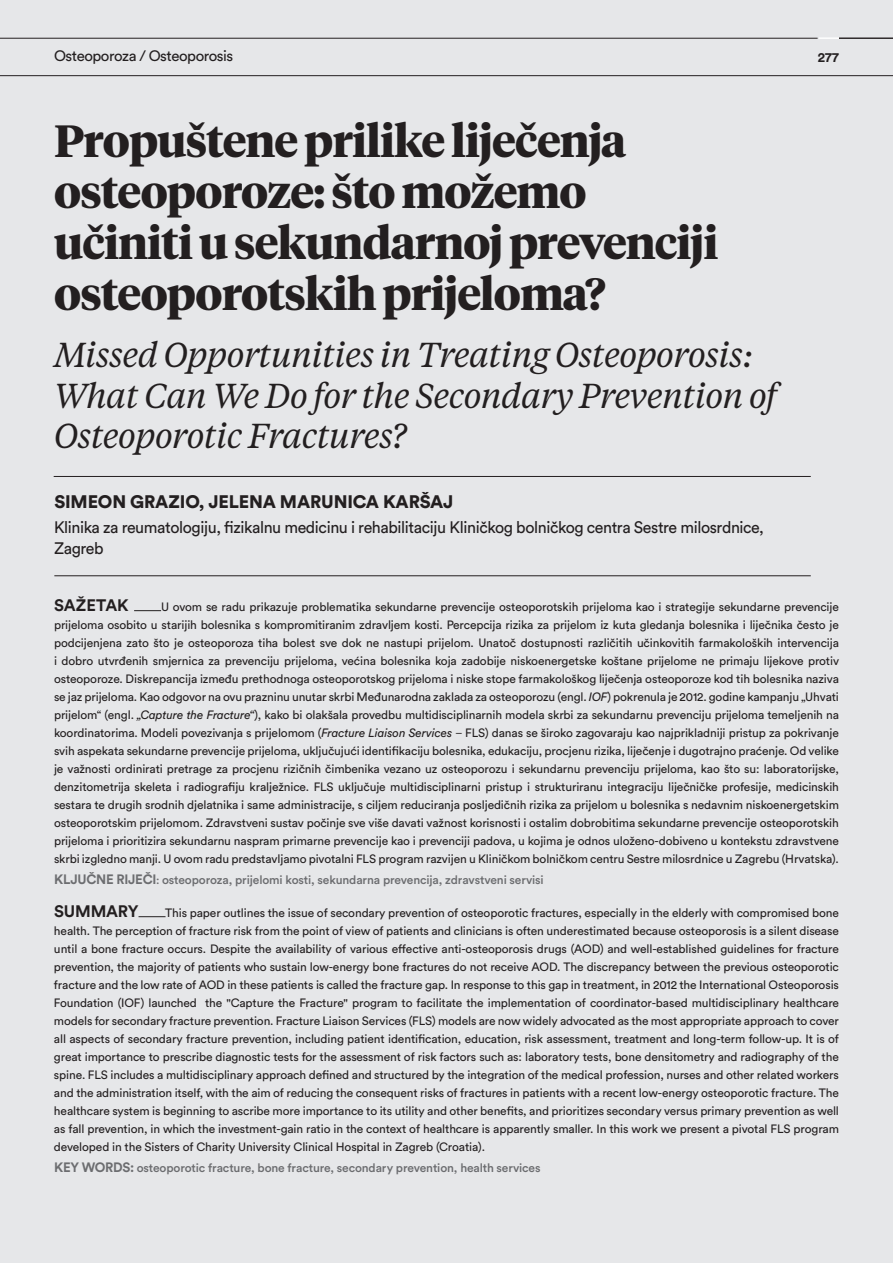
<style>
.page{position:relative;width:893px;height:1263px;background:#e6e7e9}
.page>*{position:absolute;margin:0;border:0;box-sizing:border-box;transform-origin:0 0}
.t1{font:700 45px/51px "Tiempos Headline";letter-spacing:-.02em;color:#231f20}
.t2{font:italic 34.5px/40.5px "Tiempos Headline";letter-spacing:-.02em;color:#231f20}
.t3{font:900 18px "Circular Pro";letter-spacing:-.01em;color:#231f20}
.t4{font:16.5px/21px "Circular Pro";letter-spacing:-.025em;color:#231f20}
.t5{font:700 16.5px "Circular Pro";letter-spacing:-.01em;color:#231f20}
.t6{font:15px "Circular Pro";letter-spacing:-.03em;color:#231f20}
.t7{font:700 13.5px "Circular Pro";color:#231f20}
.t8{font:12px/18px "Circular Pro";letter-spacing:-.01em;color:#231f20;text-align:justify}
.t9{font:500 12px "Circular Pro";letter-spacing:-.01em;color:#6c6d70}
.s1{font-style:italic}
.s2{font-family:"Tiempos Headline"}
.s3{font-weight:700;font-size:13.5px}
.s4{font-family:"Tiempos Headline";font-weight:400}
</style>
<div class="page">
<hr style="left:0;top:75px;width:893px;height:1px;background:#231f20">
<hr style="left:0;top:38px;width:818px;height:1px;background:#231f20">
<hr style="left:839px;top:38px;width:54px;height:1px;background:#231f20">
<svg style="left:819px;top:38px;width:20px;height:1px"></svg>
<hr style="left:54px;top:476px;width:757px;height:1px;background:#231f20">
<hr style="left:54px;top:575px;width:757px;height:1px;background:#231f20">
<svg style="left:134px;top:610px;width:27px;height:1px"></svg>
<svg style="left:139px;top:916px;width:27px;height:1px"></svg>
<p class="t6" style="left:54px;top:46px;width:181px">Osteoporoza / Osteoporosis</p>
<h1 class="t1" style="left:54px;top:114px;width:666px">Propuštene prilike liječenja osteoporoze: što možemo učiniti u sekundarnoj prevenciji osteoporotskih prijeloma?</h1>
<p class="t7" style="left:818px;top:47px;width:23px">277</p>
<h2 class="t2" style="left:54px;top:333px;width:725px">Missed Opportunities in Treating Osteoporosis:<br>What Can We Do for the Secondary Prevention of<br>Osteoporotic Fractures?</h2>
<h3 class="t3" style="left:54px;top:489px;width:401px">SIMEON GRAZIO, JELENA MARUNICA KARŠAJ</h3>
<h3 class="t4" style="left:54px;top:516px;width:711px">Klinika za reumatologiju, fizikalnu medicinu i rehabilitaciju Kliničkog bolničkog centra Sestre milosrdnice,<br>Zagreb</h3>
<h3 class="t5" style="left:54px;top:594px;width:76px">SAŽETAK</h3>
<p class="t8" style="left:54px;top:597px;width:786px;text-indent:107px">U ovom se radu prikazuje problematika sekundarne prevencije osteoporotskih prijeloma kao i strategije sekundarne prevencije prijeloma osobito u starijih bolesnika s kompromitiranim zdravljem kosti. Percepcija rizika za prijelom iz kuta gledanja bolesnika i liječnika često je podcijenjena zato što je osteoporoza tiha bolest sve dok ne nastupi prijelom. Unatoč dostupnosti različitih učinkovitih farmakoloških intervencija i dobro utvrđenih smjernica za prevenciju prijeloma, većina bolesnika koja zadobije niskoenergetske koštane prijelome ne primaju lijekove protiv osteoporoze. Diskrepancija između prethodnoga osteoporotskog prijeloma i niske stope farmakološkog liječenja osteoporoze kod tih bolesnika naziva se jaz prijeloma. Kao odgovor na ovu prazninu unutar skrbi Međunarodna zaklada za osteoporozu (engl. <span class="s1">IOF</span>) pokrenula je 2012. godine kampanju „Uhvati prijelom“ (engl. <span class="s1">„Capture the Fracture“</span>), kako bi olakšala provedbu multidisciplinarnih modela skrbi za sekundarnu prevenciju prijeloma temeljenih na koordinatorima. Modeli povezivanja s prijelomom (<span class="s1">Fracture Liaison Services</span> <span class="s2">–</span> FLS) danas se široko zagovaraju kao najprikladniji pristup za pokrivanje svih aspekata sekundarne prevencije prijeloma, uključujući identifikaciju bolesnika, edukaciju, procjenu rizika, liječenje i dugotrajno praćenje. Od velike je važnosti ordinirati pretrage za procjenu rizičnih čimbenika vezano uz osteoporozu i sekundarnu prevenciju prijeloma, kao što su: laboratorijske, denzitometrija skeleta i radiografiju kralježnice. FLS uključuje multidisciplinarni pristup i strukturiranu integraciju liječničke profesije, medicinskih sestara te drugih srodnih djelatnika i same administracije, s ciljem reduciranja posljedičnih rizika za prijelom u bolesnika s nedavnim niskoenergetskim osteoporotskim prijelomom. Zdravstveni sustav počinje sve više davati važnost korisnosti i ostalim dobrobitima sekundarne prevencije osteoporotskih prijeloma i prioritizira sekundarnu naspram primarne prevencije kao i prevenciji padova, u kojima je odnos uloženo-dobiveno u kontekstu zdravstvene skrbi izgledno manji. U ovom radu predstavljamo pivotalni FLS program razvijen u Kliničkom bolničkom centru Sestre milosrdnice u Zagrebu (Hrvatska).</p>
<p class="t9" style="left:54px;top:871px;width:491px"><span class="s3">KLJUČNE RIJEČI</span><span class="s4">:</span> osteoporoza, prijelomi kosti, sekundarna prevencija, zdravstveni servisi</p>
<h3 class="t5" style="left:54px;top:900px;width:86px">SUMMARY</h3>
<p class="t8" style="left:54px;top:903px;width:787px;text-indent:111px">This paper outlines the issue of secondary prevention of osteoporotic fractures, especially in the elderly with compromised bone health. The perception of fracture risk from the point of view of patients and clinicians is often underestimated because osteoporosis is a silent disease until a bone fracture occurs. Despite the availability of various effective anti-osteoporosis drugs (AOD) and well-established guidelines for fracture prevention, the majority of patients who sustain low-energy bone fractures do not receive AOD. The discrepancy between the previous osteoporotic fracture and the low rate of AOD in these patients is called the fracture gap. In response to this gap in treatment, in 2012 the International Osteoporosis Foundation (IOF) launched the "Capture the Fracture" program to facilitate the implementation of coordinator-based multidisciplinary healthcare models for secondary fracture prevention. Fracture Liaison Services (FLS) models are now widely advocated as the most appropriate approach to cover all aspects of secondary fracture prevention, including patient identification, education, risk assessment, treatment and long-term follow-up. It is of great importance to prescribe diagnostic tests for the assessment of risk factors such as: laboratory tests, bone densitometry and radiography of the spine. FLS includes a multidisciplinary approach defined and structured by the integration of the medical profession, nurses and other related workers and the administration itself, with the aim of reducing the consequent risks of fractures in patients with a recent low-energy osteoporotic fracture. The healthcare system is beginning to ascribe more importance to its utility and other benefits, and prioritizes secondary versus primary prevention as well as fall prevention, in which the investment-gain ratio in the context of healthcare is apparently smaller. In this work we present a pivotal FLS program developed in the Sisters of Charity University Clinical Hospital in Zagreb (Croatia).</p>
<p class="t9" style="left:54px;top:1159px;width:488px"><span class="s3">KEY WORDS:</span> osteoporotic fracture, bone fracture, secondary prevention, health services</p>
</div>
